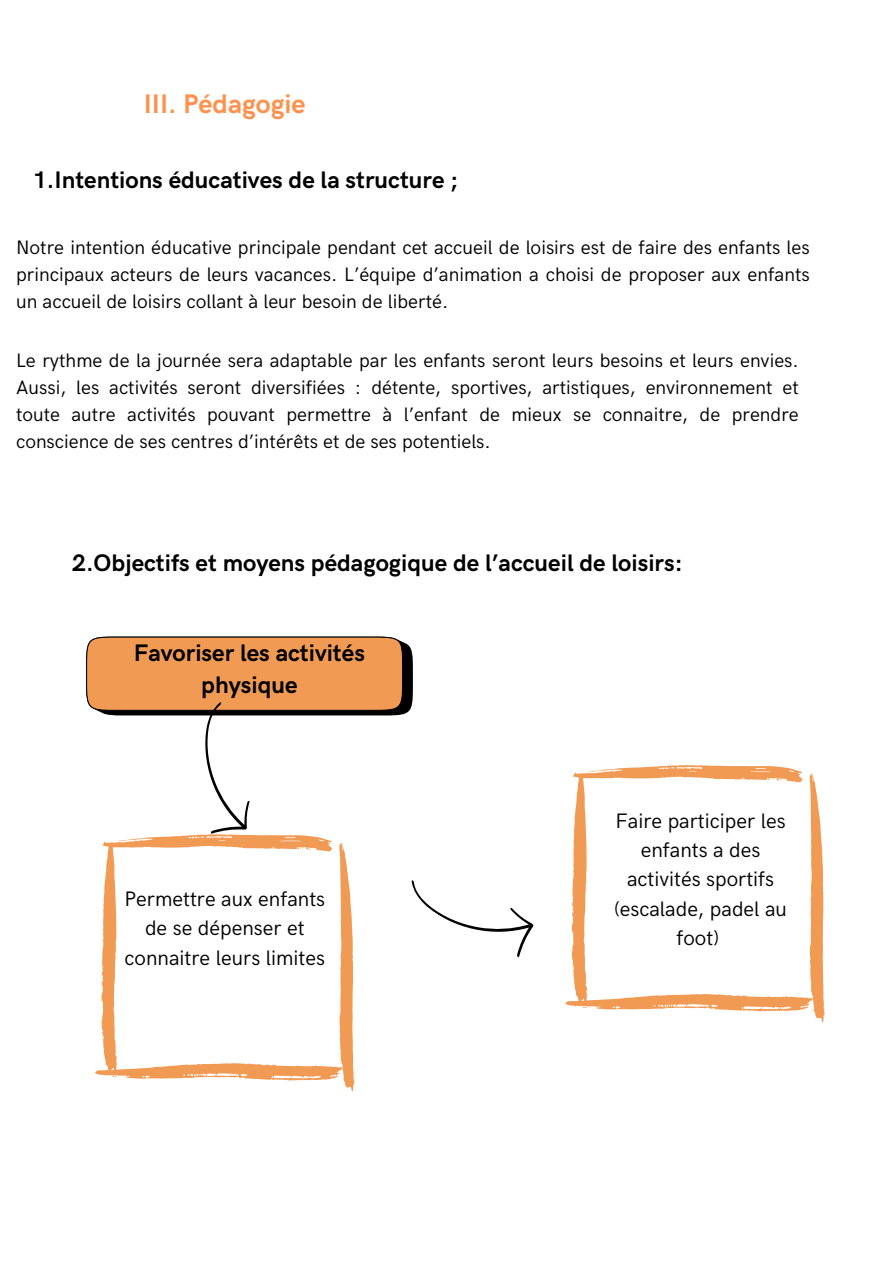
<style>
.page{position:relative;width:894px;height:1264px;background:#fff}
.page>*{position:absolute;margin:0;border:0;box-sizing:border-box;transform-origin:0 0}
.t1{font:700 27px "HK Grotesk";color:#ff914d}
.t2{font:700 24px/32.7px "HK Grotesk";color:#000;text-align:center}
.t3{font:21px/29.2px "HK Grotesk";color:#000;text-align:center}
.t4{font:19.5px/27px "HK Grotesk";color:#000;text-align:justify}
</style>
<div class="page">
<svg style="left:95px;top:834px;width:244px;height:247px"></svg>
<svg style="left:339px;top:843px;width:15px;height:248px"></svg>
<svg style="left:118px;top:839px;width:10px;height:2px"></svg>
<svg style="left:565px;top:765px;width:244px;height:247px"></svg>
<svg style="left:809px;top:773px;width:15px;height:249px"></svg>
<svg style="left:86px;top:636px;width:326px;height:197px"></svg>
<svg style="left:411px;top:880px;width:123px;height:78px"></svg>
<h1 class="t1" style="left:144px;top:88px;width:163px">III. Pédagogie</h1>
<h2 class="t2" style="left:33px;top:164px;width:426px">1.Intentions éducatives de la structure ;</h2>
<p class="t4" style="left:16px;top:234px;width:794px">Notre intention éducative principale pendant cet accueil de loisirs est de faire des enfants les principaux acteurs de leurs vacances. L’équipe d’animation a choisi de proposer aux enfants un accueil de loisirs collant à leur besoin de liberté.</p>
<p class="t4" style="left:16px;top:348px;width:784px">Le rythme de la journée sera adaptable par les enfants seront leurs besoins et leurs envies.<br>Aussi, les activités seront diversifiées : détente, sportives, artistiques, environnement et toute autre activités pouvant permettre à l’enfant de mieux se connaitre, de prendre conscience de ses centres d’intérêts et de ses potentiels.</p>
<h2 class="t2" style="left:72px;top:547px;width:612px">2.Objectifs et moyens pédagogique de l’accueil de loisirs:</h2>
<p class="t2" style="left:134px;top:637px;width:232px">Favoriser les activités physique</p>
<h2 class="t3" style="left:124px;top:885px;width:202px">Permettre aux enfants de se dépenser et connaitre leurs limites</h2>
<p class="t3" style="left:614px;top:807px;width:174px">Faire participer les enfants a des activités sportifs (escalade, padel au foot)</p>
</div>
